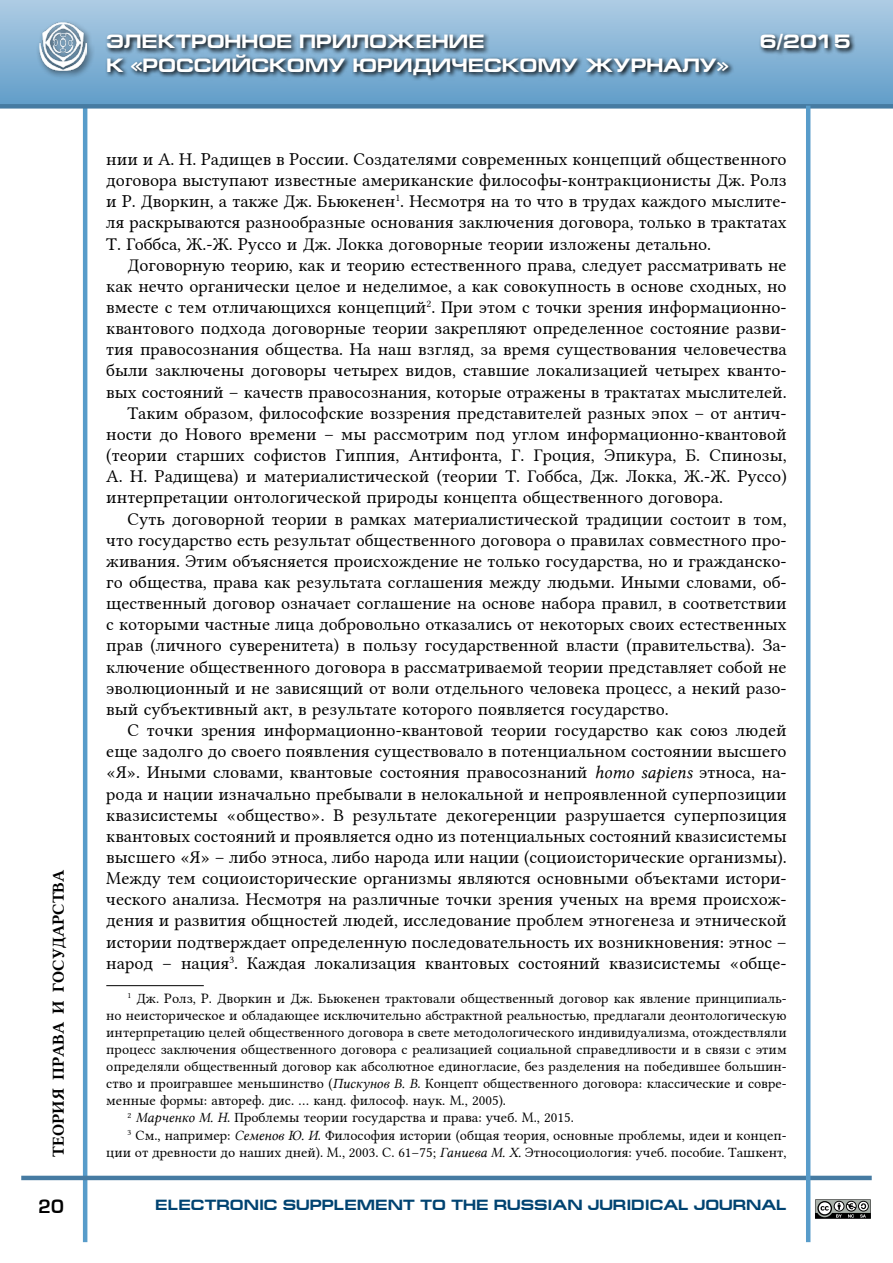
<style>
.page{position:relative;width:893px;height:1263px;background:#fff}
.page>*{position:absolute;margin:0;border:0;box-sizing:border-box;transform-origin:0 0}
.t1{font:700 19.5px "Europe Ext";color:#fff}
.t2{font:18px/21.1px "Lin Libertine";color:#000;text-align:justify}
.t3{font:18px "Europe Demi Normal";color:#000}
.t4{font:16.5px "Lin Libertine B";color:#000}
.t5{font:700 15px "Europe Ext";color:#004371}
.t6{font:14.25px "Lin Libertine";color:#000}
.s1{font-family:"Lin Libertine I"}
</style>
<div class="page">
<div style="left:0;top:0;width:893px;height:106px;background:linear-gradient(to bottom,#aecce4,#619dc9)"></div>
<hr style="left:83px;top:106px;width:4px;height:1136px;background:#589cca">
<hr style="left:21px;top:1176px;width:851px;height:4px;background:#467ba2">
<div style="left:0;top:104px;width:893px;height:5px;background:#467ba2"></div>
<div style="left:35px;top:19px;width:60px;height:60px;background:#000;opacity:.63"></div>
<img style="left:39px;top:23px;width:48px;height:47px">
<svg style="left:105px;top:31px;width:751px;height:50px"></svg>
<hr style="left:806px;top:106px;width:4px;height:1136px;background:#589cca">
<svg style="left:815px;top:1199px;width:56px;height:20px"></svg>
<hr style="left:106px;top:985px;width:98px;height:1px;background:#000">
<p class="t4" style="left:47px;top:1157px;width:289px;rotate:-90deg">теория права и государства</p>
<p class="t1" style="left:106px;top:31px;width:380px">ЭЛЕКТРОННОЕ ПРИЛОЖЕНИЕ</p>
<p class="t1" style="left:760px;top:31px;width:92px">6/2015</p>
<p class="t1" style="left:106px;top:54px;width:624px">К «РОССИЙСКОМУ ЮРИДИЧЕСКОМУ ЖУРНАЛУ»</p>
<p class="t2" style="left:106px;top:147px;width:682px">нии и А. Н. Радищев в России. Создателями современных концепций общественного договора выступают известные американские философы-контракционисты Дж. Ролз и Р. Дворкин, а также Дж. Бьюкенен<sup>1</sup>. Несмотря на то что в трудах каждого мыслите&shy;ля раскрываются разнообразные основания заключения договора, только в трактатах Т. Гоббса, Ж.-Ж. Руссо и Дж. Локка договорные теории изложены детально.</p>
<p class="t2" style="left:128px;top:252px;width:661px">Договорную теорию, как и теорию естественного права, следует рассматривать не</p>
<p class="t2" style="left:106px;top:273px;width:682px">как нечто органически целое и неделимое, а как совокупность в основе сходных, но</p>
<p class="t2" style="left:106px;top:295px;width:682px">вместе с тем отличающихся концепций<sup>2</sup>. При этом с точки зрения информационно-</p>
<p class="t2" style="left:106px;top:316px;width:682px">квантового подхода договорные теории закрепляют определенное состояние разви-</p>
<p class="t2" style="left:106px;top:337px;width:682px">тия правосознания общества. На наш взгляд, за время существования человечества</p>
<p class="t2" style="left:106px;top:358px;width:682px">были заключены договоры четырех видов, ставшие локализацией четырех кванто-</p>
<p class="t2" style="left:106px;top:379px;width:682px">вых состояний – качеств правосознания, которые отражены в трактатах мыслителей.</p>
<p class="t2" style="left:128px;top:400px;width:661px">Таким образом, философские воззрения представителей разных эпох – от антич-</p>
<p class="t2" style="left:106px;top:421px;width:682px">ности до Нового времени – мы рассмотрим под углом информационно-квантовой</p>
<p class="t2" style="left:106px;top:443px;width:682px">(теории старших софистов Гиппия, Антифонта, Г. Гроция, Эпикура, Б. Спинозы,</p>
<p class="t2" style="left:106px;top:464px;width:682px">А. Н. Радищева) и материалистической (теории Т. Гоббса, Дж. Локка, Ж.-Ж. Руссо)</p>
<p class="t2" style="left:106px;top:485px;width:618px">интерпретации онтологической природы концепта общественного договора.</p>
<p class="t2" style="left:128px;top:506px;width:661px">Суть договорной теории в рамках материалистической традиции состоит в том,</p>
<p class="t2" style="left:106px;top:527px;width:682px">что государство есть результат общественного договора о правилах совместного про-</p>
<p class="t2" style="left:106px;top:548px;width:682px">живания. Этим объясняется происхождение не только государства, но и гражданско-</p>
<p class="t2" style="left:106px;top:570px;width:682px">го общества, права как результата соглашения между людьми. Иными словами, об-</p>
<p class="t2" style="left:106px;top:591px;width:682px">щественный договор означает соглашение на основе набора правил, в соответствии</p>
<p class="t2" style="left:106px;top:612px;width:682px">с которыми частные лица добровольно отказались от некоторых своих естественных</p>
<p class="t2" style="left:106px;top:633px;width:682px">прав (личного суверенитета) в пользу государственной власти (правительства). За-</p>
<p class="t2" style="left:106px;top:654px;width:682px">ключение общественного договора в рассматриваемой теории представляет собой не</p>
<p class="t2" style="left:106px;top:675px;width:682px">эволюционный и не зависящий от воли отдельного человека процесс, а некий разо-</p>
<p class="t2" style="left:106px;top:696px;width:564px">вый субъективный акт, в результате которого появляется государство.</p>
<p class="t2" style="left:128px;top:718px;width:661px">С точки зрения информационно-квантовой теории государство как союз людей</p>
<p class="t2" style="left:106px;top:739px;width:682px">еще задолго до своего появления существовало в потенциальном состоянии высшего</p>
<p class="t2" style="left:106px;top:760px;width:682px">«Я». Иными словами, квантовые состояния правосознаний <span class="s1">homo sapiens</span> этноса, на-</p>
<p class="t2" style="left:106px;top:781px;width:682px">рода и нации изначально пребывали в нелокальной и непроявленной суперпозиции</p>
<p class="t2" style="left:106px;top:802px;width:682px">квазисистемы «общество». В результате декогеренции разрушается суперпозиция</p>
<p class="t2" style="left:106px;top:823px;width:682px">квантовых состояний и проявляется одно из потенциальных состояний квазисистемы</p>
<p class="t2" style="left:106px;top:844px;width:682px">высшего «Я» – либо этноса, либо народа или нации (социоисторические организмы).</p>
<p class="t2" style="left:106px;top:866px;width:682px">Между тем социоисторические организмы являются основными объектами истори-</p>
<p class="t2" style="left:106px;top:887px;width:682px">ческого анализа. Несмотря на различные точки зрения ученых на время происхож-</p>
<p class="t2" style="left:106px;top:908px;width:682px">дения и развития общностей людей, исследование проблем этногенеза и этнической</p>
<p class="t2" style="left:106px;top:929px;width:682px">истории подтверждает определенную последовательность их возникновения: этнос –</p>
<p class="t2" style="left:106px;top:950px;width:682px">народ – нация<sup>3</sup>. Каждая локализация квантовых состояний квазисистемы «обще-</p>
<p class="t6" style="left:128px;top:987px;width:661px"><sup>1</sup> Дж. Ролз, Р. Дворкин и Дж. Бьюкенен трактовали общественный договор как явление принципиаль-</p>
<p class="t6" style="left:106px;top:1004px;width:682px">но неисторическое и обладающее исключительно абстрактной реальностью, предлагали деонтологическую</p>
<p class="t6" style="left:106px;top:1021px;width:682px">интерпретацию целей общественного договора в свете методологического индивидуализма, отождествляли</p>
<p class="t6" style="left:106px;top:1038px;width:682px">процесс заключения общественного договора с реализацией социальной справедливости и в связи с этим</p>
<p class="t6" style="left:106px;top:1055px;width:682px">определяли общественный договор как абсолютное единогласие, без разделения на победившее большин-</p>
<p class="t6" style="left:106px;top:1072px;width:682px">ство и проигравшее меньшинство (<span class="s1">Пискунов В. В</span>. Концепт общественного договора: классические и совре-</p>
<p class="t6" style="left:106px;top:1089px;width:401px">менные формы: автореф. дис. ... канд. философ. наук. М., 2005).</p>
<p class="t6" style="left:128px;top:1106px;width:448px"><sup>2</sup> <span class="s1">Марченко М. Н</span>. Проблемы теории государства и права: учеб. М., 2015.</p>
<p class="t6" style="left:128px;top:1123px;width:661px"><sup>3</sup> См., например: <span class="s1">Семенов Ю. И</span>. Философия истории (общая теория, основные проблемы, идеи и концеп-</p>
<p class="t6" style="left:106px;top:1141px;width:682px">ции от древности до наших дней). М., 2003. С. 61–75; <span class="s1">Ганиева М. Х.</span> Этносоциология: учеб. пособие. Ташкент,</p>
<p class="t3" style="left:38px;top:1196px;width:27px">20</p>
<p class="t5" style="left:155px;top:1196px;width:633px">ELECTRONIC SUPPLEMENT TO THE RUSSIAN JURIDICAL JOURNAL</p>
</div>
